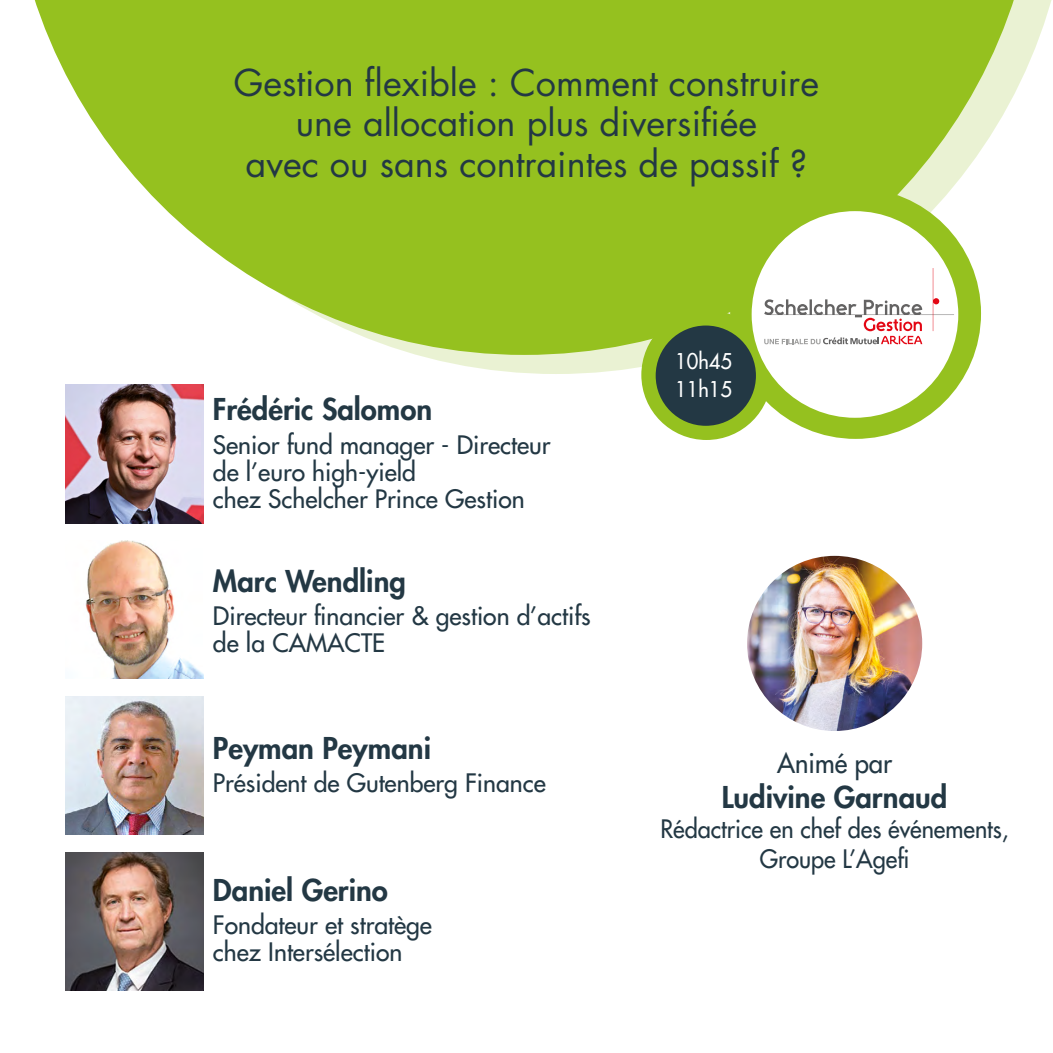
<style>
.page{position:relative;width:1053px;height:1053px;background:#fff}
.page>*{position:absolute;margin:0;border:0;box-sizing:border-box;transform-origin:0 0}
.t1{font:36px/40.5px "Futura";color:#233844;text-align:center}
.t2{font:800 29.25px "Futura";color:#233844}
.t3{font:27px "Futura";color:#233844;scale:.95 1}
.t4{font:24.75px/27px "Futura";color:#233844}
.t5{font:24.75px/29.7px "Futura";color:#233844;text-align:center;scale:.95 1}
.t6{font:21.15px/27.7px "Futura";color:#fff;scale:.95 1}
</style>
<div class="page">
<svg style="left:418px;top:0;width:634px;height:374px"></svg>
<svg style="left:34px;top:0;width:1005px;height:355px;fill:#95c11f"></svg>
<img style="left:747px;top:556px;width:175px;height:175px;border-radius:88px">
<img style="left:65px;top:385px;width:139px;height:138px">
<img style="left:85px;top:540px;width:119px;height:138px">
<img style="left:65px;top:696px;width:139px;height:138px">
<img style="left:65px;top:852px;width:139px;height:138px">
<div style="left:730px;top:188px;width:250px;height:251px;background:#95c11f;border-radius:50%"></div>
<div style="left:641px;top:310px;width:130px;height:130px;background:#95c11f;border-radius:50%"></div>
<div style="left:751px;top:211px;width:207px;height:207px;background:#fff;border-radius:50%"></div>
<div style="left:655px;top:325px;width:100px;height:101px;background:#233844;border-radius:50px"></div>
<svg style="left:764px;top:268px;width:190px;height:76px"></svg>
<h1 class="t1" style="left:234px;top:62px;width:586px">Gestion flexible : Comment construire une allocation plus diversifiée<br>avec ou sans contraintes de passif ?</h1>
<p class="t2" style="left:213px;top:390px;width:221px">Frédéric Salomon</p>
<p class="t4" style="left:213px;top:431px;width:339px">Senior fund manager - Directeur de l’euro high-yield<br>chez Schelcher Prince Gestion</p>
<p class="t2" style="left:213px;top:561px;width:194px">Marc Wendling</p>
<p class="t4" style="left:213px;top:602px;width:379px">Directeur financier &amp; gestion d’actifs de la CAMACTE</p>
<p class="t2" style="left:213px;top:728px;width:220px">Peyman Peymani</p>
<p class="t4" style="left:213px;top:769px;width:334px">Président de Gutenberg Finance</p>
<p class="t2" style="left:213px;top:870px;width:176px">Daniel Gerino</p>
<p class="t4" style="left:213px;top:911px;width:220px">Fondateur et stratège chez Intersélection</p>
<p class="t6" style="left:675px;top:347px;width:61px">10h45<br>11h15</p>
<p class="t3" style="left:777px;top:745px;width:123px">Animé par</p>
<p class="t2" style="left:721px;top:778px;width:227px">Ludivine Garnaud</p>
<p class="t5" style="left:660px;top:813px;width:368px">Rédactrice en chef des événements,<br>Groupe L’Agefi</p>
</div>
